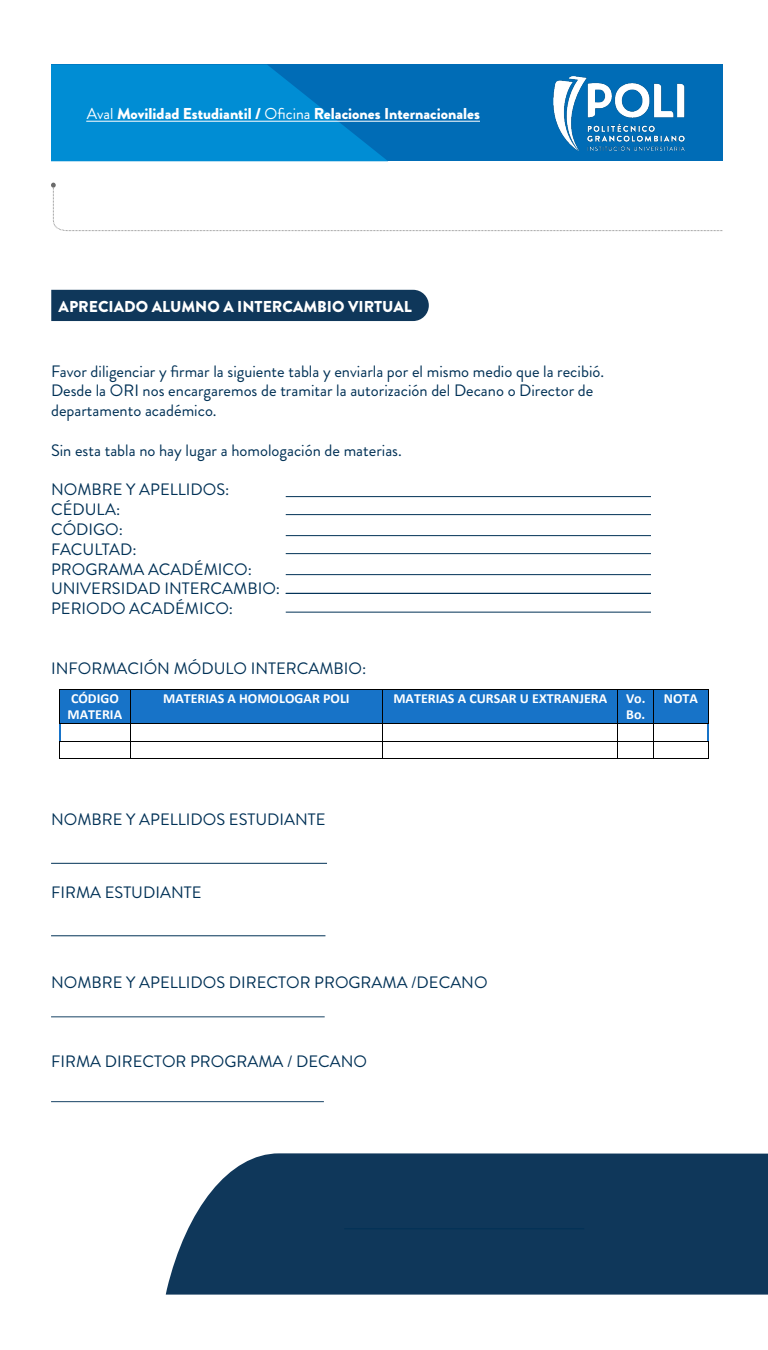
<style>
.page{position:relative;width:768px;height:1350px;background:#fff}
.page>*{position:absolute;margin:0;border:0;box-sizing:border-box;transform-origin:0 0}
.t1{font:16.5px/19.8px "Brandon Grotesque";color:#003156}
.t2{font:900 15.75px "Brandon Grotesque";color:#fff}
.t3{font:700 13.88px/17px "Calibri";color:#fff}
.s1{font-weight:400}
</style>
<div class="page">
<div style="left:51px;top:290px;width:378px;height:31px;background:#0f375a"></div>
<svg style="left:51px;top:183px;width:672px;height:48px"></svg>
<div style="left:166px;top:1153px;width:602px;height:141px;background:#0f375a"></div>
<hr style="left:286px;top:574px;width:365px;height:1px;background:#003156">
<hr style="left:286px;top:553px;width:365px;height:1px;background:#003156">
<hr style="left:286px;top:535px;width:365px;height:1px;background:#003156">
<hr style="left:286px;top:514px;width:365px;height:1px;background:#003156">
<hr style="left:286px;top:496px;width:365px;height:1px;background:#003156">
<hr style="left:286px;top:612px;width:365px;height:1px;background:#003156">
<hr style="left:286px;top:593px;width:365px;height:1px;background:#003156">
<div style="left:51px;top:64px;width:672px;height:97px;background:#006cb6"></div>
<svg style="left:51px;top:64px;width:337px;height:97px"></svg>
<img style="left:554px;top:77px;width:130px;height:73px">
<hr style="left:86px;top:121px;width:394px;height:1px;background:#fff">
<div style="left:60px;top:689px;width:70px;height:34px;background:#1773c8"></div>
<div style="left:130px;top:689px;width:253px;height:34px;background:#1773c8"></div>
<div style="left:383px;top:689px;width:234px;height:34px;background:#1773c8"></div>
<div style="left:618px;top:689px;width:36px;height:34px;background:#1773c8"></div>
<div style="left:654px;top:689px;width:54px;height:34px;background:#1773c8"></div>
<hr style="left:60px;top:689px;width:70px;height:1px;background:#000">
<hr style="left:130px;top:689px;width:253px;height:1px;background:#000">
<hr style="left:383px;top:689px;width:234px;height:1px;background:#000">
<hr style="left:618px;top:689px;width:36px;height:1px;background:#000">
<hr style="left:654px;top:689px;width:54px;height:1px;background:#000">
<hr style="left:60px;top:689px;width:1px;height:34px;background:#000">
<hr style="left:130px;top:689px;width:1px;height:34px;background:#000">
<hr style="left:383px;top:689px;width:1px;height:34px;background:#000">
<hr style="left:617px;top:689px;width:1px;height:34px;background:#000">
<hr style="left:654px;top:689px;width:1px;height:34px;background:#000">
<hr style="left:708px;top:689px;width:1px;height:34px;background:#000">
<hr style="left:61px;top:723px;width:69px;height:1px;background:#000">
<hr style="left:130px;top:723px;width:253px;height:1px;background:#000">
<hr style="left:383px;top:723px;width:234px;height:1px;background:#000">
<hr style="left:618px;top:723px;width:36px;height:1px;background:#000">
<hr style="left:654px;top:723px;width:54px;height:1px;background:#000">
<hr style="left:61px;top:741px;width:69px;height:1px;background:#000">
<hr style="left:130px;top:741px;width:253px;height:1px;background:#000">
<hr style="left:383px;top:741px;width:234px;height:1px;background:#000">
<hr style="left:618px;top:741px;width:36px;height:1px;background:#000">
<hr style="left:654px;top:741px;width:54px;height:1px;background:#000">
<svg style="left:59px;top:723px;width:2px;height:36px"></svg>
<hr style="left:60px;top:758px;width:70px;height:1px;background:#000">
<svg style="left:130px;top:724px;width:1px;height:34px"></svg>
<hr style="left:130px;top:758px;width:253px;height:1px;background:#000">
<hr style="left:383px;top:758px;width:234px;height:1px;background:#000">
<svg style="left:617px;top:723px;width:1px;height:36px"></svg>
<hr style="left:618px;top:758px;width:36px;height:1px;background:#000">
<hr style="left:654px;top:758px;width:54px;height:1px;background:#000">
<svg style="left:708px;top:723px;width:1px;height:36px"></svg>
<hr style="left:51px;top:863px;width:276px;height:1px;background:#003156">
<hr style="left:51px;top:1101px;width:273px;height:1px;background:#003156">
<hr style="left:51px;top:1016px;width:274px;height:1px;background:#003156">
<hr style="left:51px;top:935px;width:274px;height:1px;background:#003156">
<p class="t2" style="left:87px;top:102px;width:395px"><span class="s1">Aval</span> Movilidad Estudiantil / <span class="s1">Oficina</span> Relaciones Internacionales</p>
<p class="t2" style="left:59px;top:296px;width:355px">APRECIADO ALUMNO A INTERCAMBIO VIRTUAL</p>
<p class="t1" style="left:51px;top:361px;width:555px">Favor diligenciar y firmar la siguiente tabla y enviarla por el mismo medio que la recibió.<br>Desde la ORI nos encargaremos de tramitar la autorización del Decano o Director de departamento académico.</p>
<p class="t1" style="left:51px;top:440px;width:352px">Sin esta tabla no hay lugar a homologación de materias.</p>
<p class="t1" style="left:51px;top:480px;width:231px">NOMBRE Y APELLIDOS:<br>CÉDULA:<br>CÓDIGO:<br>FACULTAD:<br>PROGRAMA ACADÉMICO:<br>UNIVERSIDAD INTERCAMBIO:<br>PERIODO ACADÉMICO:</p>
<p class="t1" style="left:51px;top:658px;width:317px">INFORMACIÓN MÓDULO INTERCAMBIO:</p>
<p class="t3" style="left:68px;top:689px;width:56px">CÓDIGO<br>MATERIA</p>
<p class="t3" style="left:163px;top:689px;width:188px">MATERIAS A HOMOLOGAR POLI</p>
<p class="t3" style="left:393px;top:689px;width:215px">MATERIAS A CURSAR U EXTRANJERA</p>
<p class="t3" style="left:626px;top:689px;width:21px">Vo.<br>Bo.</p>
<p class="t3" style="left:664px;top:689px;width:36px">NOTA</p>
<p class="t1" style="left:51px;top:810px;width:276px">NOMBRE Y APELLIDOS ESTUDIANTE</p>
<p class="t1" style="left:51px;top:882px;width:152px">FIRMA ESTUDIANTE</p>
<p class="t1" style="left:51px;top:972px;width:438px">NOMBRE Y APELLIDOS DIRECTOR PROGRAMA /DECANO</p>
<p class="t1" style="left:51px;top:1052px;width:318px">FIRMA DIRECTOR PROGRAMA / DECANO</p>
</div>
